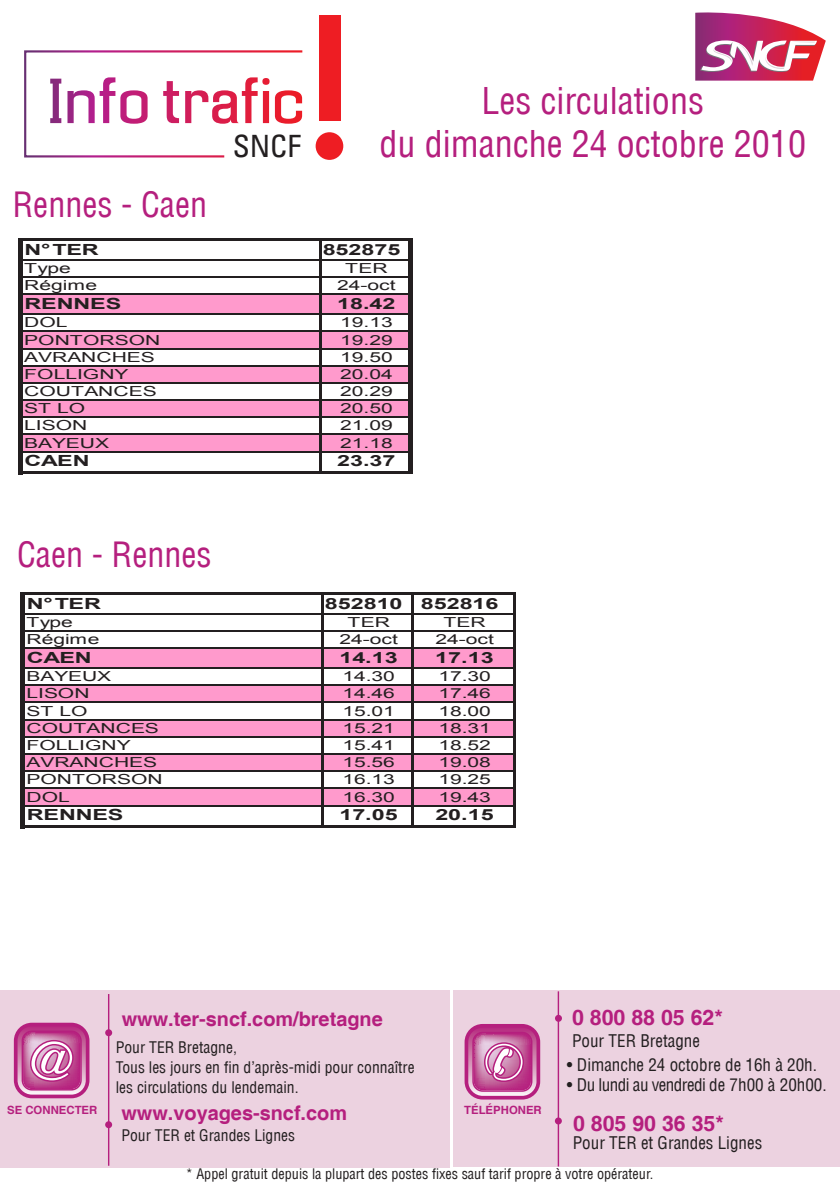
<style>
.page{position:relative;width:840px;height:1191px;background:#fff}
.page>*{position:absolute;margin:0;border:0;box-sizing:border-box;transform-origin:0 0}
.t1{font:condensed 36px "Helvetica LT";color:#b51f7e}
.t2{font:condensed 34px "Helvetica LT";color:#b51f7e}
.t3{font:condensed 30.6px "Univers";color:#231f20}
.t4{font:700 21.2px "Helvetica";color:#b51f7e}
.t5{font:700 19.8px "Helvetica";color:#b51f7e}
.t6{font:condensed 17px "Helvetica LT";color:#231f20}
.t7{font:condensed 17px "Helvetica LT";letter-spacing:-.03em;color:#231f20}
.t8{font:condensed 15.6px/19.8px "Helvetica LT";color:#231f20}
.t9{font:700 15.4px "Arial";color:#231f20;scale:1.52 1}
.t10{font:condensed 14.2px "Helvetica LT";color:#231f20}
.t11{font:13.8px "Arial";color:#231f20;scale:1.52 1}
.t12{font:700 11.4px "Helvetica";color:#b51f7e}
</style>
<div class="page">
<div style="left:319px;top:16px;width:21px;height:105px;background:#ee1d23"></div>
<svg style="left:24px;top:50px;width:278px;height:107px"></svg>
<div style="left:315px;top:132px;width:28px;height:28px;background:#ee1d23;border-radius:50%"></div>
<svg style="left:695px;top:12px;width:130px;height:69px"></svg>
<div style="left:0;top:990px;width:449px;height:177px;background:#ebcfde"></div>
<svg style="left:16px;top:1024px;width:72px;height:72px"></svg>
<div style="left:14px;top:1022px;width:75px;height:76px;border:4px solid #b51f7e;border-radius:16px"></div>
<svg style="left:22px;top:1030px;width:60px;height:60px;background:#ca6ba6"></svg>
<hr style="left:108px;top:994px;width:1px;height:171px;background:#b51f7e">
<div style="left:105px;top:1029px;width:7px;height:7px;background:#b51f7e;border-radius:50%"></div>
<div style="left:105px;top:1121px;width:7px;height:7px;background:#b51f7e;border-radius:50%"></div>
<div style="left:453px;top:990px;width:386px;height:176px;background:#ebcfde"></div>
<hr style="left:557px;top:991px;width:1px;height:175px;background:#b51f7e">
<svg style="left:466px;top:1025px;width:72px;height:72px"></svg>
<div style="left:464px;top:1024px;width:76px;height:75px;border:4px solid #b51f7e;border-radius:16px"></div>
<svg style="left:472px;top:1031px;width:60px;height:60px;background:#c868a3"></svg>
<svg style="left:554px;top:1117px;width:7px;height:7px"></svg>
<svg style="left:554px;top:1014px;width:7px;height:7px"></svg>
<div style="left:20px;top:294px;width:390px;height:20px;background:#ff9acc"></div>
<div style="left:20px;top:331px;width:390px;height:18px;background:#ff9acc"></div>
<div style="left:20px;top:366px;width:390px;height:17px;background:#ff9acc"></div>
<div style="left:20px;top:400px;width:390px;height:17px;background:#ff9acc"></div>
<div style="left:20px;top:434px;width:390px;height:18px;background:#ff9acc"></div>
<hr style="left:18px;top:238px;width:4px;height:236px;background:#231f20">
<hr style="left:319px;top:241px;width:2px;height:230px;background:#231f20">
<hr style="left:408px;top:241px;width:4px;height:233px;background:#231f20">
<hr style="left:22px;top:238px;width:390px;height:3px;background:#231f20">
<hr style="left:22px;top:259px;width:386px;height:1px;background:#231f20">
<hr style="left:22px;top:276px;width:386px;height:1px;background:#231f20">
<hr style="left:22px;top:293px;width:386px;height:2px;background:#231f20">
<hr style="left:22px;top:313px;width:386px;height:2px;background:#231f20">
<hr style="left:22px;top:331px;width:386px;height:1px;background:#231f20">
<hr style="left:22px;top:348px;width:386px;height:1px;background:#231f20">
<hr style="left:22px;top:365px;width:386px;height:1px;background:#231f20">
<hr style="left:22px;top:382px;width:386px;height:1px;background:#231f20">
<hr style="left:22px;top:399px;width:386px;height:2px;background:#231f20">
<hr style="left:22px;top:416px;width:386px;height:2px;background:#231f20">
<hr style="left:22px;top:434px;width:386px;height:1px;background:#231f20">
<hr style="left:22px;top:451px;width:386px;height:1px;background:#231f20">
<hr style="left:22px;top:471px;width:390px;height:3px;background:#231f20">
<div style="left:22px;top:648px;width:492px;height:20px;background:#ff9acc"></div>
<div style="left:22px;top:685px;width:492px;height:17px;background:#ff9acc"></div>
<div style="left:22px;top:719px;width:492px;height:18px;background:#ff9acc"></div>
<div style="left:22px;top:754px;width:492px;height:17px;background:#ff9acc"></div>
<div style="left:22px;top:788px;width:492px;height:17px;background:#ff9acc"></div>
<hr style="left:20px;top:592px;width:4px;height:236px;background:#231f20">
<hr style="left:321px;top:594px;width:2px;height:231px;background:#231f20">
<hr style="left:411px;top:594px;width:2px;height:231px;background:#231f20">
<hr style="left:513px;top:594px;width:2px;height:231px;background:#231f20">
<hr style="left:24px;top:592px;width:491px;height:2px;background:#231f20">
<hr style="left:24px;top:613px;width:491px;height:1px;background:#231f20">
<hr style="left:24px;top:630px;width:491px;height:1px;background:#231f20">
<hr style="left:24px;top:647px;width:491px;height:1px;background:#231f20">
<hr style="left:24px;top:667px;width:491px;height:1px;background:#231f20">
<hr style="left:24px;top:684px;width:491px;height:2px;background:#231f20">
<hr style="left:24px;top:701px;width:491px;height:2px;background:#231f20">
<hr style="left:24px;top:719px;width:491px;height:1px;background:#231f20">
<hr style="left:24px;top:736px;width:491px;height:1px;background:#231f20">
<hr style="left:24px;top:753px;width:491px;height:1px;background:#231f20">
<hr style="left:24px;top:770px;width:491px;height:2px;background:#231f20">
<hr style="left:24px;top:787px;width:491px;height:2px;background:#231f20">
<hr style="left:24px;top:805px;width:491px;height:1px;background:#231f20">
<hr style="left:24px;top:825px;width:491px;height:3px;background:#231f20">
<p class="t2" style="left:12px;top:183px;width:196px">Rennes - Caen</p>
<p class="t3" style="left:232px;top:127px;width:70px">SNCF</p>
<p class="t1" style="left:481px;top:78px;width:224px">Les circulations</p>
<p class="t1" style="left:379px;top:121px;width:427px">du dimanche 24 octobre 2010</p>
<p class="t9" style="left:24px;top:239px;width:50px">N° TER</p>
<p class="t9" style="left:322px;top:239px;width:53px">852875</p>
<p class="t11" style="left:24px;top:259px;width:32px">Type</p>
<p class="t11" style="left:345px;top:259px;width:29px">TER</p>
<p class="t11" style="left:24px;top:276px;width:49px">Régime</p>
<p class="t11" style="left:337px;top:276px;width:40px">24-oct</p>
<p class="t9" style="left:24px;top:293px;width:65px">RENNES</p>
<p class="t9" style="left:337px;top:293px;width:40px">18.42</p>
<p class="t11" style="left:24px;top:313px;width:30px">DOL</p>
<p class="t11" style="left:340px;top:313px;width:36px">19.13</p>
<p class="t11" style="left:24px;top:331px;width:91px">PONTORSON</p>
<p class="t11" style="left:340px;top:331px;width:36px">19.29</p>
<p class="t11" style="left:24px;top:348px;width:87px">AVRANCHES</p>
<p class="t11" style="left:340px;top:348px;width:36px">19.50</p>
<p class="t11" style="left:24px;top:365px;width:70px">FOLLIGNY</p>
<p class="t11" style="left:340px;top:365px;width:36px">20.04</p>
<p class="t11" style="left:24px;top:382px;width:89px">COUTANCES</p>
<p class="t11" style="left:340px;top:382px;width:36px">20.29</p>
<p class="t11" style="left:24px;top:399px;width:42px">ST LO</p>
<p class="t11" style="left:340px;top:399px;width:36px">20.50</p>
<p class="t11" style="left:24px;top:416px;width:43px">LISON</p>
<p class="t11" style="left:340px;top:416px;width:36px">21.09</p>
<p class="t11" style="left:24px;top:434px;width:57px">BAYEUX</p>
<p class="t11" style="left:340px;top:434px;width:36px">21.18</p>
<p class="t9" style="left:24px;top:451px;width:44px">CAEN</p>
<p class="t9" style="left:337px;top:451px;width:40px">23.37</p>
<p class="t2" style="left:17px;top:533px;width:196px">Caen - Rennes</p>
<p class="t9" style="left:27px;top:593px;width:50px">N° TER</p>
<p class="t9" style="left:325px;top:593px;width:116px">852810 852816</p>
<p class="t11" style="left:26px;top:613px;width:32px">Type</p>
<p class="t11" style="left:347px;top:613px;width:29px">TER</p>
<p class="t11" style="left:443px;top:613px;width:29px">TER</p>
<p class="t11" style="left:26px;top:630px;width:49px">Régime</p>
<p class="t11" style="left:339px;top:630px;width:40px">24-oct</p>
<p class="t11" style="left:435px;top:630px;width:40px">24-oct</p>
<p class="t9" style="left:27px;top:647px;width:44px">CAEN</p>
<p class="t9" style="left:339px;top:647px;width:40px">14.13</p>
<p class="t9" style="left:435px;top:647px;width:40px">17.13</p>
<p class="t11" style="left:26px;top:667px;width:57px">BAYEUX</p>
<p class="t11" style="left:342px;top:667px;width:36px">14.30</p>
<p class="t11" style="left:438px;top:667px;width:36px">17.30</p>
<p class="t11" style="left:26px;top:684px;width:43px">LISON</p>
<p class="t11" style="left:342px;top:684px;width:36px">14.46</p>
<p class="t11" style="left:438px;top:684px;width:36px">17.46</p>
<p class="t11" style="left:26px;top:701px;width:42px">ST LO</p>
<p class="t11" style="left:342px;top:701px;width:36px">15.01</p>
<p class="t11" style="left:438px;top:701px;width:36px">18.00</p>
<p class="t11" style="left:26px;top:719px;width:89px">COUTANCES</p>
<p class="t11" style="left:342px;top:719px;width:36px">15.21</p>
<p class="t11" style="left:438px;top:719px;width:36px">18.31</p>
<p class="t11" style="left:26px;top:736px;width:70px">FOLLIGNY</p>
<p class="t11" style="left:342px;top:736px;width:36px">15.41</p>
<p class="t11" style="left:438px;top:736px;width:36px">18.52</p>
<p class="t11" style="left:26px;top:753px;width:87px">AVRANCHES</p>
<p class="t11" style="left:342px;top:753px;width:36px">15.56</p>
<p class="t11" style="left:438px;top:753px;width:36px">19.08</p>
<p class="t11" style="left:26px;top:770px;width:91px">PONTORSON</p>
<p class="t11" style="left:342px;top:770px;width:36px">16.13</p>
<p class="t11" style="left:438px;top:770px;width:36px">19.25</p>
<p class="t11" style="left:26px;top:787px;width:30px">DOL</p>
<p class="t11" style="left:342px;top:787px;width:36px">16.30</p>
<p class="t11" style="left:438px;top:787px;width:36px">19.43</p>
<p class="t9" style="left:27px;top:804px;width:65px">RENNES</p>
<p class="t9" style="left:339px;top:804px;width:40px">17.05</p>
<p class="t9" style="left:435px;top:804px;width:40px">20.15</p>
<p class="t12" style="left:7px;top:1102px;width:92px">SE CONNECTER</p>
<p class="t4" style="left:571px;top:1004px;width:152px">0 800 88 05 62*</p>
<p class="t5" style="left:122px;top:1007px;width:262px">www.ter-sncf.com/bretagne</p>
<p class="t8" style="left:116px;top:1037px;width:300px">Pour TER Bretagne,<br>Tous les jours en fin d’après-midi pour connaître les circulations du lendemain.</p>
<p class="t5" style="left:121px;top:1100px;width:227px">www.voyages-sncf.com</p>
<p class="t8" style="left:121px;top:1125px;width:175px">Pour TER et Grandes Lignes</p>
<p class="t10" style="left:186px;top:1165px;width:468px">* Appel gratuit depuis la plupart des postes fixes sauf tarif propre à votre opérateur.</p>
<p class="t6" style="left:571px;top:1030px;width:129px">Pour TER Bretagne</p>
<p class="t6" style="left:566px;top:1053px;width:251px">• Dimanche 24 octobre de 16h à 20h.</p>
<p class="t7" style="left:566px;top:1074px;width:261px">• Du lundi au vendredi de 7h00 à 20h00.</p>
<p class="t12" style="left:464px;top:1103px;width:79px">TÉLÉPHONER</p>
<p class="t4" style="left:572px;top:1110px;width:152px">0 805 90 36 35*</p>
<p class="t6" style="left:572px;top:1131px;width:191px">Pour TER et Grandes Lignes</p>
</div>
